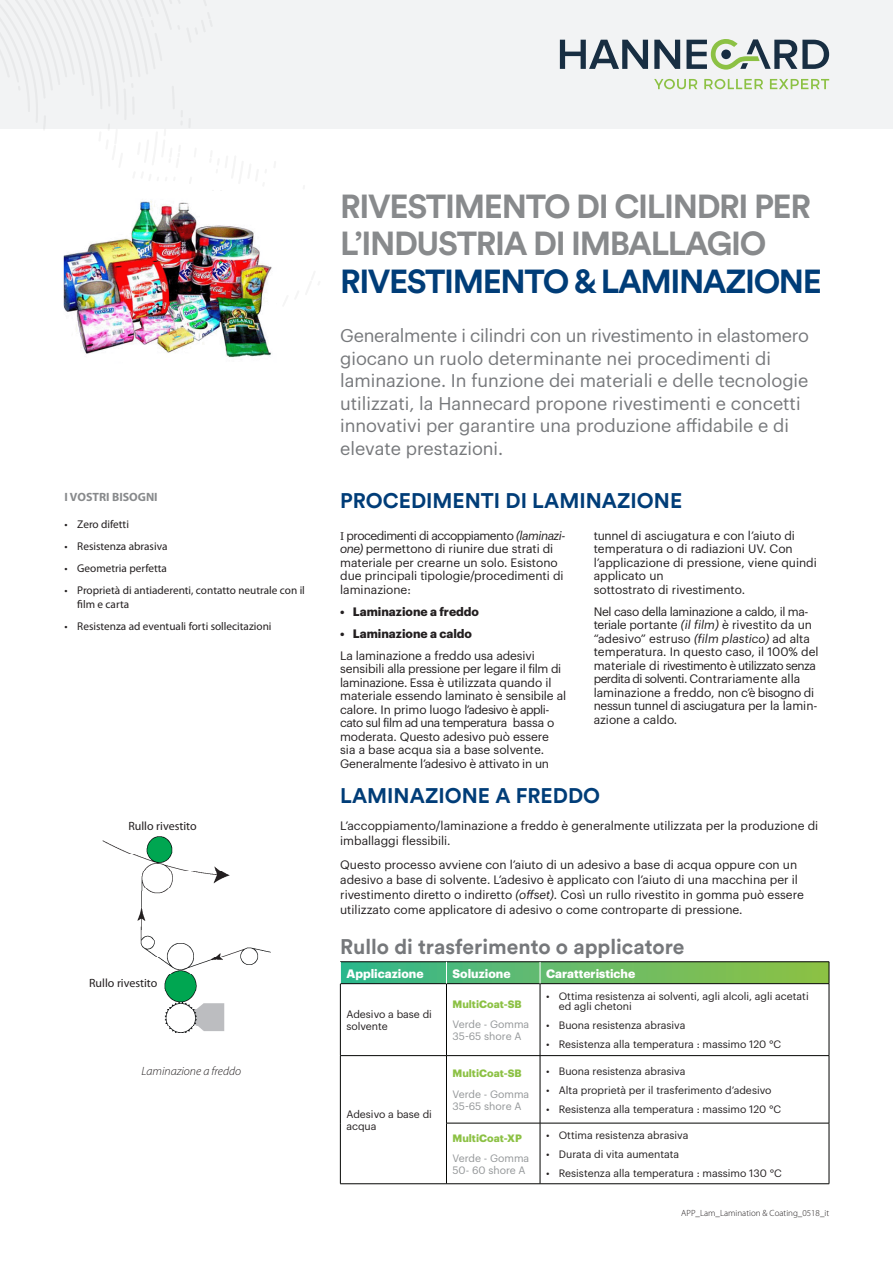
<style>
.page{position:relative;width:893px;height:1263px;background:#fff}
.page>*{position:absolute;margin:0;border:0;box-sizing:border-box;transform-origin:0 0}
.t1{font:700 33px/37.5px "Circular Std";letter-spacing:-.04em;color:#888a8c}
.HC_DOC_-_Body_titles{font:700 21px "Circular Std";color:#003d78}
.HC_DOC_-_Side_column{font:700 21px "Circular Std";color:#76787b}
.HC_DOC_-_Introductio{font:18px/22.5px "Graphik";color:#76787b}
.HC_DOC_-_Body_text{font:12px/13.5px "Graphik";color:#231f20}
.t2{font:700 12px "Graphik";color:#231f20}
.t3{font:700 12px "Graphik";color:#fff}
.HC_DOC_-_Side_column-2{font:12px "Myriad Pro";color:#231f20}
.HC_DOC_-_Image_comme{font:italic 300 12px "Myriad Pro";color:#231f20}
.HC_DOC_-_Side_column-3{font:700 12px "Myriad Pro";color:#888a8c}
.t4{font:11.25px/13.5px "Myriad Pro";color:#231f20}
.t5{font:10.5px/12px "Graphik";color:#231f20}
.t6{font:10.5px/12px "Graphik";color:#939698}
.t7{font:700 10.5px "Graphik";color:#8cc144}
.t8{font:300 9px "Myriad Pro";color:#231f20}
.s1{color:#003d78}
.s2{font-family:"Minion Pro"}
.s3{font-style:italic}
</style>
<div class="page">
<div style="left:0;top:0;width:893px;height:128px;background:#f2f3f4"></div>
<svg style="left:560px;top:40px;width:88px;height:29px"></svg>
<svg style="left:654px;top:40px;width:26px;height:29px"></svg>
<svg style="left:686px;top:39px;width:143px;height:31px"></svg>
<svg style="left:654px;top:79px;width:175px;height:10px"></svg>
<hr style="left:340px;top:961px;width:106px;height:1px;background:#040503">
<hr style="left:446px;top:961px;width:94px;height:1px;background:#040503">
<hr style="left:540px;top:961px;width:289px;height:1px;background:#040503">
<hr style="left:340px;top:984px;width:1px;height:71px;background:#040503">
<hr style="left:446px;top:984px;width:1px;height:71px;background:#040503">
<hr style="left:540px;top:984px;width:1px;height:71px;background:#040503">
<hr style="left:829px;top:984px;width:1px;height:71px;background:#040503">
<hr style="left:340px;top:1055px;width:106px;height:1px;background:#040503">
<hr style="left:340px;top:1056px;width:1px;height:67px;background:#040503">
<hr style="left:446px;top:1055px;width:94px;height:1px;background:#040503">
<hr style="left:446px;top:1056px;width:1px;height:67px;background:#040503">
<hr style="left:540px;top:1055px;width:289px;height:1px;background:#040503">
<hr style="left:540px;top:1056px;width:1px;height:67px;background:#040503">
<hr style="left:829px;top:1056px;width:1px;height:67px;background:#040503">
<hr style="left:340px;top:1123px;width:1px;height:60px;background:#040503">
<hr style="left:446px;top:1123px;width:94px;height:1px;background:#040503">
<hr style="left:446px;top:1123px;width:1px;height:60px;background:#040503">
<hr style="left:540px;top:1123px;width:289px;height:1px;background:#040503">
<hr style="left:540px;top:1123px;width:1px;height:60px;background:#040503">
<hr style="left:829px;top:1123px;width:1px;height:60px;background:#040503">
<hr style="left:340px;top:1183px;width:106px;height:1px;background:#040503">
<hr style="left:446px;top:1183px;width:94px;height:1px;background:#040503">
<hr style="left:540px;top:1183px;width:289px;height:1px;background:#040503">
<svg style="left:340px;top:962px;width:490px;height:22px;background:#61b364"></svg>
<img style="left:102px;top:837px;width:168px;height:196px">
<img style="left:64px;top:201px;width:208px;height:157px">
<p class="t1" style="left:340px;top:187px;width:483px">RIVESTIMENTO DI CILINDRI PER<br>L’INDUSTRIA DI IMBALLAGIO<br><span class="s1">RIVESTIMENTO &amp; LAMINAZIONE</span></p>
<p class="HC_DOC_-_Introductio" style="left:340px;top:323px;width:470px">Generalmente i cilindri con un rivestimento in elastomero giocano un ruolo determinante nei procedimenti di laminazione. In funzione dei materiali e delle tecnologie utilizzati, la Hannecard propone rivestimenti e concetti innovativi per garantire una produzione affidabile e di elevate prestazioni.</p>
<p class="HC_DOC_-_Side_column-3" style="left:65px;top:490px;width:95px">I VOSTRI BISOGNI</p>
<p class="t4" style="left:65px;top:518px;width:66px">• Zero difetti</p>
<p class="t4" style="left:65px;top:540px;width:104px">• Resistenza abrasiva</p>
<p class="t4" style="left:65px;top:562px;width:104px">• Geometria perfetta</p>
<p class="t4" style="left:77px;top:584px;width:229px;text-indent:-13px">• Proprietà di antiaderenti, contatto neutrale con il film e carta</p>
<p class="t4" style="left:65px;top:619px;width:209px">• Resistenza ad eventuali forti sollecitazioni</p>
<p class="HC_DOC_-_Body_titles" style="left:340px;top:487px;width:344px">PROCEDIMENTI DI LAMINAZIONE</p>
<p class="HC_DOC_-_Body_text" style="left:340px;top:528px;width:227px"><span class="s2">I</span> procedimenti di accoppiamento <span class="s3">(laminazi&shy;one)</span> permettono di riunire due strati di materiale per crearne un solo. Esistono due principali tipologie/procedimenti di laminazione:</p>
<p class="t2" style="left:340px;top:602px;width:140px">• Laminazione a freddo</p>
<p class="t2" style="left:340px;top:624px;width:133px">• Laminazione a caldo</p>
<p class="HC_DOC_-_Body_text" style="left:340px;top:648px;width:227px">La laminazione a freddo usa adesivi sensibili alla pressione per legare il film di laminazione. Essa è utilizzata quando il materiale essendo laminato è sensibile al calore. In primo luogo l’adesivo è appli&shy;cato sul film ad una temperatura bassa o moderata. Questo adesivo può essere sia a base acqua sia a base solvente.<br>Generalmente l’adesivo è attivato in un</p>
<p class="HC_DOC_-_Body_text" style="left:594px;top:528px;width:225px">tunnel di asciugatura e con l’aiuto di temperatura o di radiazioni UV. Con l’applicazione di pressione, viene quindi applicato un<br>sottostrato di rivestimento.</p>
<p class="HC_DOC_-_Body_text" style="left:594px;top:604px;width:226px">Nel caso della laminazione a caldo, il ma&shy;teriale portante <span class="s3">(il film)</span> è rivestito da un “adesivo” estruso <span class="s3">(film plastico)</span> ad alta temperatura. In questo caso, il 100% del materiale di rivestimento è utilizzato senza perdita di solventi. Contrariamente alla laminazione a freddo, non c’è bisogno di nessun tunnel di asciugatura per la lamin&shy;azione a caldo.</p>
<p class="HC_DOC_-_Body_titles" style="left:340px;top:782px;width:261px">LAMINAZIONE A FREDDO</p>
<p class="HC_DOC_-_Side_column-2" style="left:128px;top:819px;width:70px">Rullo rivestito</p>
<p class="HC_DOC_-_Body_text" style="left:340px;top:817px;width:480px;line-height:15px">L’accoppiamento/laminazione a freddo è generalmente utilizzata per la produzione di imballaggi flessibili.</p>
<p class="HC_DOC_-_Body_text" style="left:340px;top:856px;width:465px;line-height:15px">Questo processo avviene con l’aiuto di un adesivo a base di acqua oppure con un adesivo a base di solvente. L’adesivo è applicato con l’aiuto di una macchina per il rivestimento diretto o indiretto <span class="s3">(offset).</span> Così un rullo rivestito in gomma può essere utilizzato come applicatore di adesivo o come controparte di pressione.</p>
<p class="HC_DOC_-_Side_column" style="left:340px;top:933px;width:346px">Rullo di trasferimento o applicatore</p>
<p class="HC_DOC_-_Side_column-2" style="left:89px;top:976px;width:70px">Rullo rivestito</p>
<p class="t3" style="left:346px;top:964px;width:79px">Applicazione</p>
<p class="t3" style="left:452px;top:964px;width:60px">Soluzione</p>
<p class="t3" style="left:546px;top:964px;width:91px">Caratteristiche</p>
<p class="t5" style="left:346px;top:1007px;width:87px">Adesivo a base di solvente</p>
<p class="t5" style="left:559px;top:990px;width:251px;line-height:10.5px;text-indent:-13px">• Ottima resistenza ai solventi, agli alcoli, agli acetati ed agli chetoni</p>
<p class="t5" style="left:546px;top:1018px;width:141px">• Buona resistenza abrasiva</p>
<p class="t5" style="left:546px;top:1037px;width:237px">• Resistenza alla temperatura : massimo 120 °C</p>
<p class="t7" style="left:452px;top:996px;width:71px">MultiCoat-SB</p>
<p class="t6" style="left:452px;top:1017px;width:78px">Verde - Gomma<br>35-65 shore A</p>
<p class="HC_DOC_-_Image_comme" style="left:142px;top:1065px;width:101px">Laminazione a freddo</p>
<p class="t5" style="left:346px;top:1107px;width:87px">Adesivo a base di acqua</p>
<p class="t7" style="left:452px;top:1065px;width:71px">MultiCoat-SB</p>
<p class="t6" style="left:452px;top:1087px;width:78px">Verde - Gomma<br>35-65 shore A</p>
<p class="t7" style="left:452px;top:1129px;width:71px">MultiCoat-XP</p>
<p class="t6" style="left:452px;top:1151px;width:78px">Verde - Gomma<br>50- 60 shore A</p>
<p class="t5" style="left:546px;top:1064px;width:141px">• Buona resistenza abrasiva</p>
<p class="t5" style="left:546px;top:1083px;width:227px">• Alta proprietà per il trasferimento d’adesivo</p>
<p class="t5" style="left:546px;top:1102px;width:237px">• Resistenza alla temperatura : massimo 120 °C</p>
<p class="t5" style="left:546px;top:1128px;width:144px">• Ottima resistenza abrasiva</p>
<p class="t5" style="left:546px;top:1147px;width:135px">• Durata di vita aumentata</p>
<p class="t5" style="left:546px;top:1166px;width:237px">• Resistenza alla temperatura : massimo 130 °C</p>
<p class="t8" style="left:681px;top:1208px;width:149px">APP_Lam_Lamination &amp; Coating_0518_it</p>
</div>
